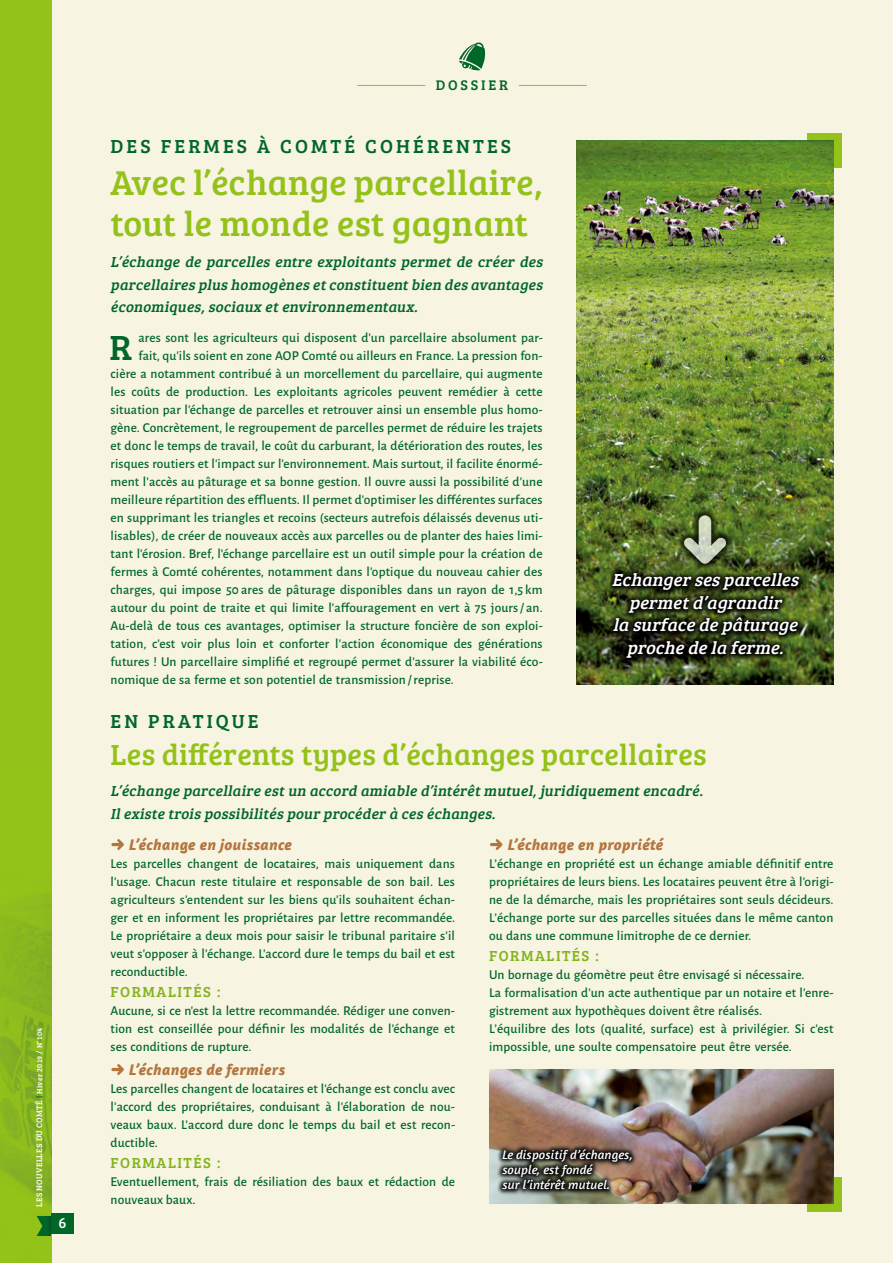
<style>
.page{position:relative;width:893px;height:1263px;background:#fff}
.page>*{position:absolute;margin:0;border:0;box-sizing:border-box;transform-origin:0 0}
.t1{font:36px "Bree Serif";color:#006729}
.t2{font:35.55px "Bree Serif";letter-spacing:.01em;color:#94c11a}
.t3{font:30px "Bree Serif";letter-spacing:.01em;color:#94c11a}
.t4{font:19.5px "Bree Serif";letter-spacing:.16em;color:#006729}
.t5{font:italic 18px "Bree Serif";color:#fff}
.t6{font:italic 700 15.75px "Amaranth";letter-spacing:.02em;color:#b3763f}
.t7{font:italic 15px/22.5px "Bree Serif";color:#006729;text-align:justify}
.t8{font:15px "Bree Serif";letter-spacing:.1em;color:#83b31e}
.t9{font:14.85px "Bree Serif";color:#fff}
.t10{font:14.4px "Bree Serif";letter-spacing:.2em;color:#006729}
.t11{font:500 13.5px/18px "Alegreya Sans";letter-spacing:.01em;color:#006729;text-align:justify}
.t12{font:italic 12.75px "Amaranth";letter-spacing:.01em;color:#fff}
.t13{font:8.25px "Bree Serif";letter-spacing:.04em;color:#fff}
.s1{font-size:8.1px;color:#006729}
.s2{font-size:7.5px}
</style>
<div class="page">
<div style="left:43px;top:0;width:850px;height:1263px;background:#f7f4e2"></div>
<div style="left:0;top:0;width:51px;height:1263px;background:#94c11a"></div>
<img style="left:0;top:904px;width:51px;height:332px">
<div style="left:51px;top:1213px;width:23px;height:20px;background:#006729"></div>
<svg style="left:37px;top:1216px;width:14px;height:20px"></svg>
<hr style="left:357px;top:85px;width:68px;height:1px;background:#94c11a">
<hr style="left:519px;top:85px;width:68px;height:1px;background:#94c11a">
<svg style="left:459px;top:42px;width:27px;height:29px"></svg>
<div style="left:807px;top:1177px;width:34px;height:34px;background:#94c11a"></div>
<div style="left:807px;top:133px;width:34px;height:34px;background:#94c11a"></div>
<img style="left:489px;top:1069px;width:344px;height:134px">
<svg style="left:496px;top:1143px;width:142px;height:54px"></svg>
<div style="left:497px;top:1143px;width:140px;height:52px;background:#000;opacity:.77"></div>
<img style="left:577px;top:141px;width:256px;height:543px">
<svg style="left:606px;top:568px;width:199px;height:97px"></svg>
<div style="left:607px;top:568px;width:198px;height:95px;background:#000;opacity:.77"></div>
<svg style="left:676px;top:508px;width:58px;height:63px"></svg>
<svg style="left:683px;top:515px;width:44px;height:49px;background:#7c8a63"></svg>
<svg style="left:111px;top:839px;width:13px;height:11px"></svg>
<svg style="left:490px;top:839px;width:12px;height:11px"></svg>
<svg style="left:111px;top:1064px;width:13px;height:11px"></svg>
<p class="t13" style="left:33px;top:1207px;width:180px;rotate:-90deg">LES NOUVELLES DU COMTÉ <span class="s1">|</span> <span class="s2">Hiver 2019 / N°104</span></p>
<p class="t9" style="left:58px;top:1212px;width:9px">6</p>
<p class="t10" style="left:436px;top:74px;width:74px">DOSSIER</p>
<p class="t4" style="left:111px;top:132px;width:402px">DES FERMES À COMTÉ COHÉRENTES</p>
<p class="t2" style="left:111px;top:157px;width:434px">Avec l’échange parcellaire,</p>
<p class="t2" style="left:111px;top:198px;width:419px">tout le monde est gagnant</p>
<p class="t7" style="left:111px;top:250px;width:437px">L’échange de parcelles entre exploitants permet de créer des parcellaires plus homogènes etconstituentbien des avantages économiques,sociaux etenvironnementaux.</p>
<p class="t1" style="left:109px;top:321px;width:24px">R</p>
<p class="t11" style="left:138px;top:328px;width:406px">ares sont les agriculteurs qui disposent d’un parcellaire absolument par-</p>
<p class="t11" style="left:138px;top:346px;width:406px">fait, qu’ils soient en zone AOP Comté ou ailleurs en France. La pression fon-</p>
<p class="t11" style="left:111px;top:364px;width:434px">cière a notamment contribué à un morcellement du parcellaire, qui augmente</p>
<p class="t11" style="left:111px;top:382px;width:433px">les coûts de production. Les exploitants agricoles peuvent remédier à cette</p>
<p class="t11" style="left:111px;top:400px;width:434px">situation par l’échange de parcelles et retrouver ainsi un ensemble plus homo-</p>
<p class="t11" style="left:111px;top:418px;width:434px">gène. Concrètement, le regroupement de parcelles permet de réduire les trajets</p>
<p class="t11" style="left:111px;top:436px;width:434px">et donc le temps de travail, le coût du carburant, la détérioration des routes, les</p>
<p class="t11" style="left:111px;top:454px;width:434px">risques routiers et l’impact sur l’environnement. Mais surtout, il facilite énormé-</p>
<p class="t11" style="left:111px;top:472px;width:433px">ment l’accès au pâturage et sa bonne gestion. Il ouvre aussi la possibilité d’une</p>
<p class="t11" style="left:111px;top:490px;width:434px">meilleure répartition des effluents. Il permet d’optimiser les différentes surfaces</p>
<p class="t11" style="left:111px;top:508px;width:434px">en supprimant les triangles et recoins (secteurs autrefois délaissés devenus uti-</p>
<p class="t11" style="left:111px;top:526px;width:434px">lisables), de créer de nouveaux accès aux parcelles ou de planter des haies limi-</p>
<p class="t11" style="left:111px;top:544px;width:433px">tant l’érosion. Bref, l’échange parcellaire est un outil simple pour la création de</p>
<p class="t11" style="left:111px;top:562px;width:433px">fermes à Comté cohérentes, notamment dans l’optique du nouveau cahier des</p>
<p class="t11" style="left:111px;top:580px;width:434px">charges, qui impose 50 ares de pâturage disponibles dans un rayon de 1,5 km</p>
<p class="t11" style="left:111px;top:598px;width:434px">autour du point de traite et qui limite l’affouragement en vert à 75 jours/ an.</p>
<p class="t11" style="left:111px;top:616px;width:434px">Au-delà de tous ces avantages, optimiser la structure foncière de son exploi-</p>
<p class="t11" style="left:111px;top:634px;width:434px">tation, c’est voir plus loin et conforter l’action économique des générations</p>
<p class="t11" style="left:111px;top:652px;width:434px">futures ! Un parcellaire simplifié et regroupé permet d’assurer la viabilité éco-</p>
<p class="t11" style="left:111px;top:670px;width:345px">nomique de sa ferme et son potentiel de transmission /reprise.</p>
<p class="t4" style="left:111px;top:706px;width:150px">EN PRATIQUE</p>
<p class="t3" style="left:111px;top:733px;width:598px">Les différents types d’échanges parcellaires</p>
<p class="t7" style="left:111px;top:779px;width:597px">L’échange parcellaire estun accord amiable d’intérêtmutuel,juridiquementencadré.</p>
<p class="t7" style="left:111px;top:801px;width:390px">Ilexiste trois possibilités pour procéder à ces échanges.</p>
<p class="t6" style="left:129px;top:835px;width:164px">L’échange en jouissance</p>
<p class="t11" style="left:111px;top:854px;width:346px">Les parcelles changent de locataires, mais uniquement dans l’usage. Chacun reste titulaire et responsable de son bail. Les agriculteurs s’entendent sur les biens qu’ils souhaitent échan&shy;ger et en informent les propriétaires par lettre recommandée.<br>Le propriétaire a deux mois pour saisir le tribunal paritaire s’il veut s’opposer à l’échange. L’accord dure le temps du bail et est reconductible.</p>
<p class="t8" style="left:111px;top:981px;width:111px">FORMALITÉS :</p>
<p class="t11" style="left:111px;top:1001px;width:346px">Aucune, si ce n’est la lettre recommandée. Rédiger une conven&shy;tion est conseillée pour définir les modalités de l’échange et ses conditions de rupture.</p>
<p class="t6" style="left:129px;top:1060px;width:158px">L’échanges de fermiers</p>
<p class="t11" style="left:111px;top:1079px;width:346px">Les parcelles changent de locataires et l’échange est conclu avec l’accord des propriétaires, conduisant à l’élaboration de nou&shy;veaux baux. L’accord dure donc le temps du bail et est recon&shy;ductible.</p>
<p class="t8" style="left:111px;top:1152px;width:111px">FORMALITÉS :</p>
<p class="t11" style="left:111px;top:1172px;width:346px">Eventuellement, frais de résiliation des baux et rédaction de nouveaux baux.</p>
<p class="t5" style="left:612px;top:567px;width:193px">Echangersesparcelles</p>
<p class="t5" style="left:629px;top:590px;width:159px">permetd’agrandir</p>
<p class="t5" style="left:613px;top:612px;width:191px">la surfacedepâturage</p>
<p class="t5" style="left:627px;top:635px;width:163px">prochedela ferme.</p>
<p class="t6" style="left:508px;top:835px;width:157px">L’échange en propriété</p>
<p class="t11" style="left:489px;top:854px;width:346px">L’échange en propriété est un échange amiable définitif entre propriétaires de leurs biens. Les locataires peuvent être à l’origi&shy;ne de la démarche, mais les propriétaires sont seuls décideurs.<br>L’échange porte sur des parcelles situées dans le même canton ou dans une commune limitrophe de ce dernier.</p>
<p class="t8" style="left:489px;top:945px;width:111px">FORMALITÉS :</p>
<p class="t11" style="left:489px;top:965px;width:317px">Un bornage du géomètre peut être envisagé si nécessaire.</p>
<p class="t11" style="left:489px;top:983px;width:346px">La formalisation d’un acte authentique par un notaire et l’enre&shy;gistrement aux hypothèques doivent être réalisés.</p>
<p class="t11" style="left:489px;top:1019px;width:346px">L’équilibre des lots (qualité, surface) est à privilégier. Si c’est impossible, une soulte compensatoire peut être versée.</p>
<p class="t12" style="left:502px;top:1147px;width:132px">Le dispositif d’échanges,</p>
<p class="t12" style="left:502px;top:1162px;width:91px">souple, est fondé</p>
<p class="t12" style="left:502px;top:1177px;width:109px">sur l’intérêt mutuel.</p>
</div>
